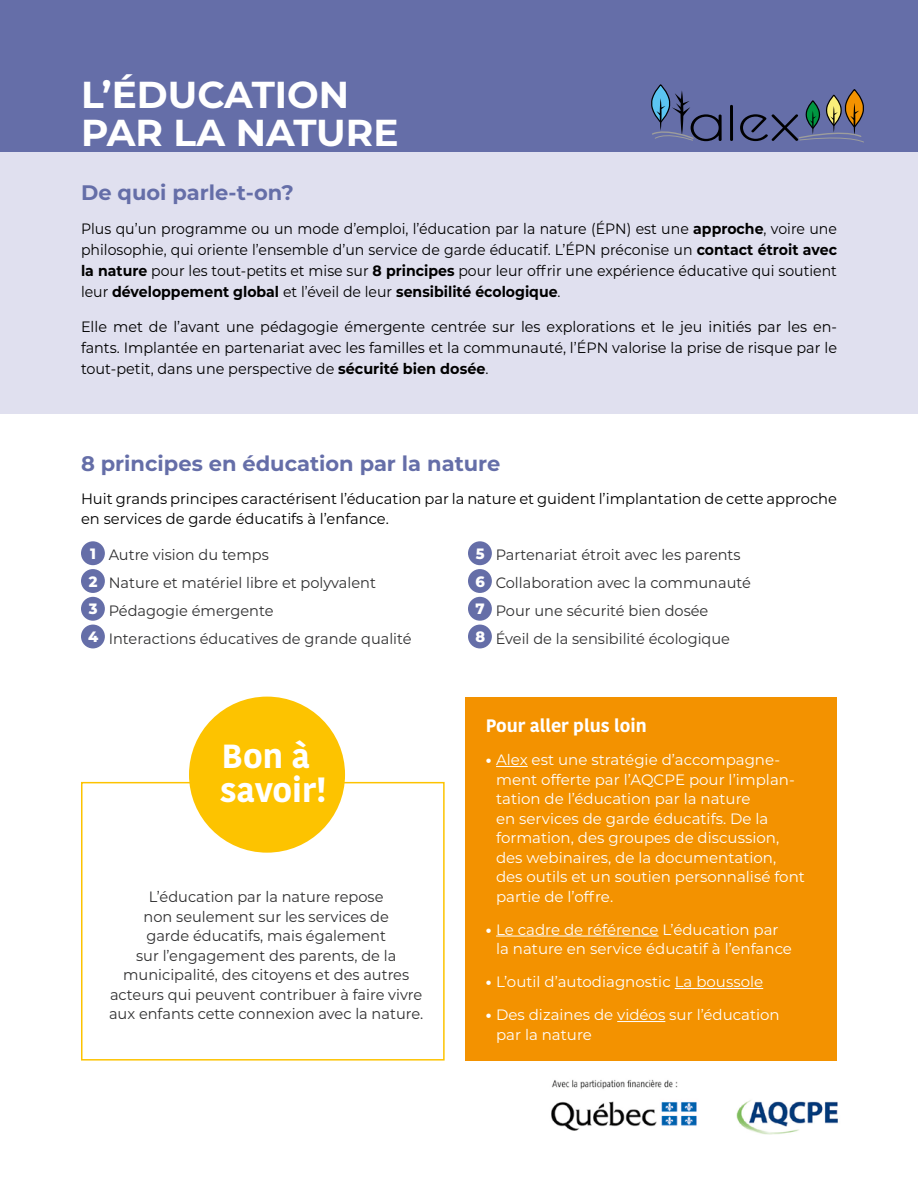
<style>
.page{position:relative;width:918px;height:1188px;background:#fff}
.page>*{position:absolute;margin:0;border:0;box-sizing:border-box;transform-origin:0 0}
.t1{font:50.55px "BC Alphapipe L";color:#000;scale:1.17 1}
.Titre_section{font:700 37.5px/37.5px "Montserrat";color:#fff}
.Liste_puces{font:700 33.3px/33.3px "Kohinoor";color:#fff}
.t2{font:700 21px "Montserrat";color:#656ea8}
.Liste_puces-2{font:700 18px "Kohinoor";color:#fff}
.Texte{font:15px/19.5px "Montserrat";color:#303031;text-align:center}
.Texte-2{font:15px/19.5px "Montserrat";color:#fff}
.t3{font:15px/21px "Montserrat";color:#000;text-align:justify;scale:.94 1}
.t4{font:15px/21px "Montserrat";color:#000;text-align:justify;scale:.96 1}
.t5{font:15px/19.5px "Montserrat";color:#000}
.Texte-3{font:800 15px "Montserrat";color:#fff}
.s1{font-weight:700}
.s2{font-weight:800}
</style>
<div class="page">
<div style="left:0;top:151px;width:918px;height:263px;background:#e0e0ef"></div>
<div style="left:81px;top:782px;width:364px;height:279px;border:2px solid #fdc300"></div>
<div style="left:189px;top:697px;width:156px;height:156px;background:#fdc300;border-radius:50%"></div>
<div style="left:0;top:0;width:918px;height:151px;background:#656ea8"></div>
<svg style="left:798px;top:90px;width:66px;height:53px"></svg>
<svg style="left:651px;top:85px;width:43px;height:56px"></svg>
<div style="left:465px;top:697px;width:372px;height:364px;background:#f39200"></div>
<hr style="left:496px;top:766px;width:32px;height:1px;background:#fff">
<hr style="left:496px;top:936px;width:163px;height:1px;background:#fff">
<hr style="left:675px;top:988px;width:88px;height:1px;background:#fff">
<hr style="left:617px;top:1021px;width:48px;height:1px;background:#fff">
<div style="left:81px;top:541px;width:24px;height:24px;background:#656ea8;border-radius:50%"></div>
<div style="left:81px;top:569px;width:24px;height:24px;background:#656ea8;border-radius:50%"></div>
<div style="left:81px;top:597px;width:24px;height:24px;background:#656ea8;border-radius:50%"></div>
<div style="left:81px;top:625px;width:24px;height:23px;background:#656ea8;border-radius:50%"></div>
<div style="left:468px;top:541px;width:24px;height:24px;background:#656ea8;border-radius:50%"></div>
<div style="left:468px;top:569px;width:24px;height:24px;background:#656ea8;border-radius:50%"></div>
<div style="left:468px;top:597px;width:24px;height:24px;background:#656ea8;border-radius:50%"></div>
<div style="left:468px;top:625px;width:24px;height:23px;background:#656ea8;border-radius:50%"></div>
<img style="left:736px;top:1100px;width:102px;height:35px">
<img style="left:551px;top:1079px;width:146px;height:51px">
<p class="Titre_section" style="left:81px;top:74px;width:319px">L’ÉDUCATION<br>PAR LA NATURE</p>
<h1 class="t1" style="left:688px;top:92px;width:98px">alex</h1>
<p class="t2" style="left:81px;top:177px;width:214px">De quoi parle-t-on?</p>
<p class="t3" style="left:81px;top:218px;width:806px">Plus qu’un programme ou un mode d’emploi, l’éducation par la nature (ÉPN) est une <span class="s1">approche</span>, voire une philosophie, qui oriente l’ensemble d’un service de garde éducatif. L’ÉPN préconise un <span class="s1">contact étroit avec la nature</span> pour les tout-petits et mise sur <span class="s1">8 principes</span> pour leur offrir une expérience éducative qui soutient leur <span class="s1">développement global</span> et l’éveil de leur <span class="s1">sensibilité écologique</span>.</p>
<p class="t4" style="left:81px;top:315px;width:789px">Elle met de l’avant une pédagogie émergente centrée sur les explorations et le jeu initiés par les en&shy;fants. Implantée en partenariat avec les familles et la communauté, l’ÉPN valorise la prise de risque par le tout-petit, dans une perspective de <span class="s1">sécurité bien dosée</span>.</p>
<p class="t2" style="left:81px;top:449px;width:421px">8 principes en éducation par la nature</p>
<p class="t5" style="left:81px;top:489px;width:758px">Huit grands principes caractérisent l’éducation par la nature et guident l’implantation de cette approche en services de garde éducatifs à l’enfance.</p>
<p class="Texte-3" style="left:90px;top:543px;width:7px">1</p>
<p class="Texte" style="left:109px;top:545px;width:162px">Autre vision du temps</p>
<p class="Texte-3" style="left:89px;top:570px;width:10px">2</p>
<p class="Texte" style="left:109px;top:573px;width:269px">Nature et matériel libre et polyvalent</p>
<p class="Texte-3" style="left:89px;top:598px;width:10px">3</p>
<p class="Texte" style="left:109px;top:600px;width:166px">Pédagogie émergente</p>
<p class="Texte-3" style="left:88px;top:626px;width:12px">4</p>
<p class="Texte" style="left:109px;top:628px;width:304px">Interactions éducatives de grande qualité</p>
<p class="Liste_puces" style="left:220px;top:741px;width:108px">Bon à savoir!</p>
<p class="Texte" style="left:109px;top:887px;width:316px">L’éducation par la nature repose<br>non seulement sur les services de<br>garde éducatifs, mais également<br>sur l’engagement des parents, de la municipalité, des citoyens et des autres acteurs qui peuvent contribuer à faire vivre aux enfants cette connexion avec la nature.</p>
<p class="Texte-3" style="left:476px;top:543px;width:10px">5</p>
<p class="Texte" style="left:496px;top:545px;width:246px">Partenariat étroit avec les parents</p>
<p class="Texte-3" style="left:475px;top:570px;width:11px">6</p>
<p class="Texte" style="left:496px;top:573px;width:257px">Collaboration avec la communauté</p>
<p class="Texte-3" style="left:476px;top:598px;width:11px">7</p>
<p class="Texte" style="left:496px;top:600px;width:214px">Pour une sécurité bien dosée</p>
<p class="Texte-3" style="left:475px;top:626px;width:11px">8</p>
<p class="Texte" style="left:496px;top:628px;width:236px">Éveil de la sensibilité écologique</p>
<p class="Liste_puces-2" style="left:486px;top:714px;width:162px">Pour aller plus loin</p>
<p class="Texte-2" style="left:496px;top:749px;width:310px;text-indent:-10px"><span class="s2">•</span> Alex est une stratégie d’accompagne&shy;ment offerte par l’AQCPE pour l’implan&shy;tation de l’éducation par la nature<br>en services de garde éducatifs. De la formation, des groupes de discussion, des webinaires, de la documentation, des outils et un soutien personnalisé font partie de l’offre.</p>
<p class="Texte-2" style="left:496px;top:919px;width:297px;text-indent:-10px"><span class="s2">•</span> Le cadre de référence L’éducation par la nature en service éducatif à l’enfance</p>
<p class="Texte-2" style="left:486px;top:971px;width:279px"><span class="s2">•</span> L’outil d’autodiagnostic La boussole</p>
<p class="Texte-2" style="left:496px;top:1004px;width:285px;text-indent:-10px"><span class="s2">•</span> Des dizaines de vidéos sur l’éducation par la nature</p>
</div>
